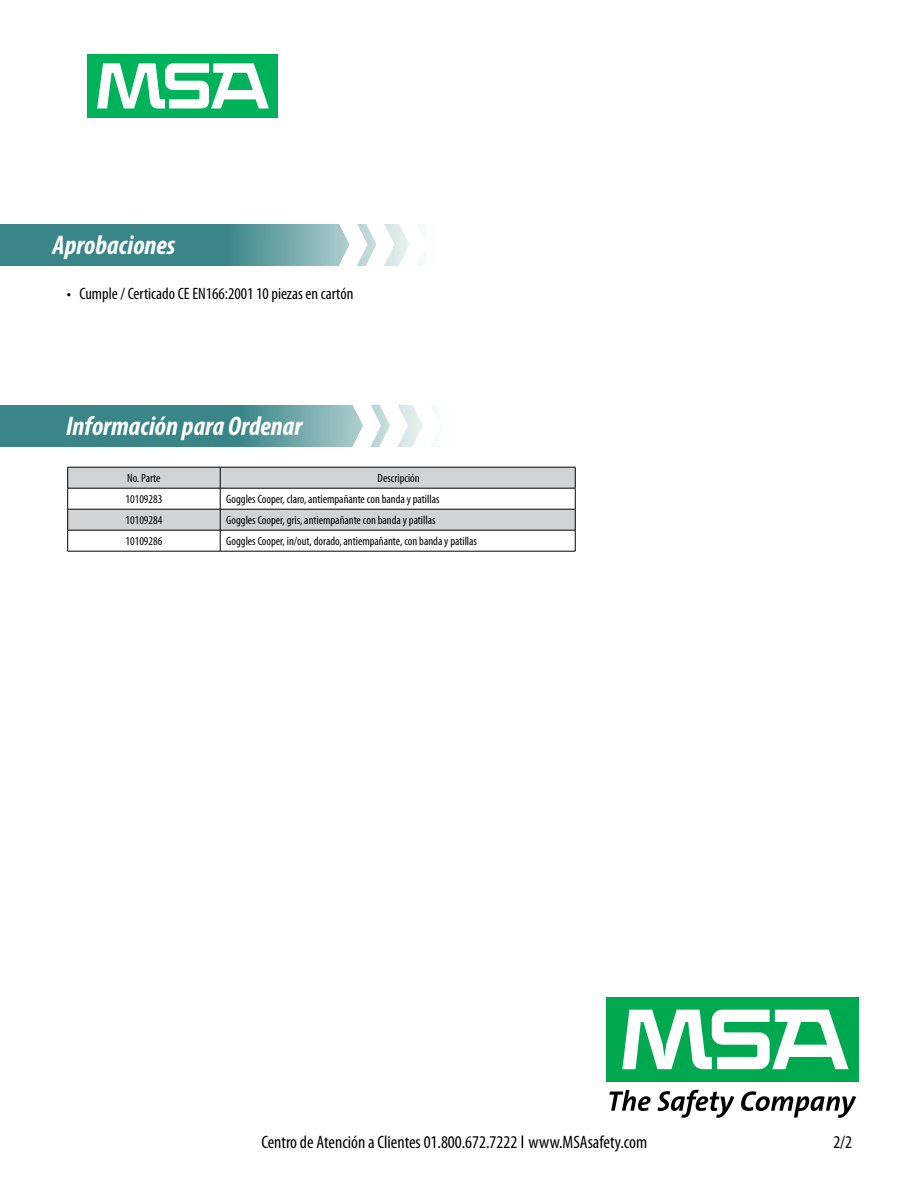
<style>
.page{position:relative;width:918px;height:1188px;background:#fff}
.page>*{position:absolute;margin:0;border:0;box-sizing:border-box;transform-origin:0 0}
.t1{font:italic 700 condensed 27px "Myriad Pro";color:#fff}
.t2{font:condensed 18px "Myriad Pro";color:#000}
.t3{font:condensed 16.5px "Myriad Pro";color:#000}
.t4{font:condensed 12px "Myriad Pro";color:#000}
</style>
<div class="page">
<div style="left:88px;top:54px;width:190px;height:64px;background:#00b259"></div>
<svg style="left:97px;top:63px;width:172px;height:46px"></svg>
<svg style="left:522px;top:1136px;width:1px;height:12px"></svg>
<svg style="left:0;top:405px;width:348px;height:42px;background:#498e91"></svg>
<svg style="left:348px;top:405px;width:86px;height:42px"></svg>
<svg style="left:67px;top:467px;width:509px;height:84px"></svg>
<hr style="left:68px;top:551px;width:152px;height:1px;background:#000">
<hr style="left:220px;top:551px;width:355px;height:1px;background:#000">
<svg style="left:0;top:224px;width:334px;height:42px;background:#498f92"></svg>
<svg style="left:334px;top:224px;width:86px;height:42px"></svg>
<svg style="left:609px;top:1090px;width:42px;height:21px"></svg>
<svg style="left:658px;top:1090px;width:76px;height:28px"></svg>
<svg style="left:741px;top:1091px;width:115px;height:27px"></svg>
<div style="left:607px;top:997px;width:252px;height:84px;background:#00a94f"></div>
<svg style="left:622px;top:1010px;width:226px;height:59px"></svg>
<h1 class="t1" style="left:52px;top:228px;width:124px">Aprobaciones</h1>
<h3 class="t3" style="left:67px;top:283px;width:288px">• Cumple / Certicado CE EN166:2001 10 piezas en cartón</h3>
<h1 class="t1" style="left:66px;top:409px;width:238px">Información para Ordenar</h1>
<p class="t4" style="left:127px;top:471px;width:35px">No. Parte</p>
<p class="t4" style="left:378px;top:471px;width:44px">Descripción</p>
<p class="t4" style="left:125px;top:492px;width:38px">10109283</p>
<p class="t4" style="left:226px;top:492px;width:215px">Goggles Cooper, claro, antiempañante con banda y patillas</p>
<p class="t4" style="left:125px;top:513px;width:38px">10109284</p>
<p class="t4" style="left:226px;top:513px;width:211px">Goggles Cooper, gris, antiempañante con banda y patillas</p>
<p class="t4" style="left:125px;top:534px;width:38px">10109286</p>
<p class="t4" style="left:226px;top:534px;width:252px">Goggles Cooper, in/out, dorado, antiempañante, con banda y patillas</p>
<h2 class="t2" style="left:261px;top:1131px;width:387px">Centro de Atención a Clientes 01.800.672.7222 www.MSAsafety.com</h2>
<h2 class="t2" style="left:833px;top:1131px;width:20px">2/2</h2>
</div>
